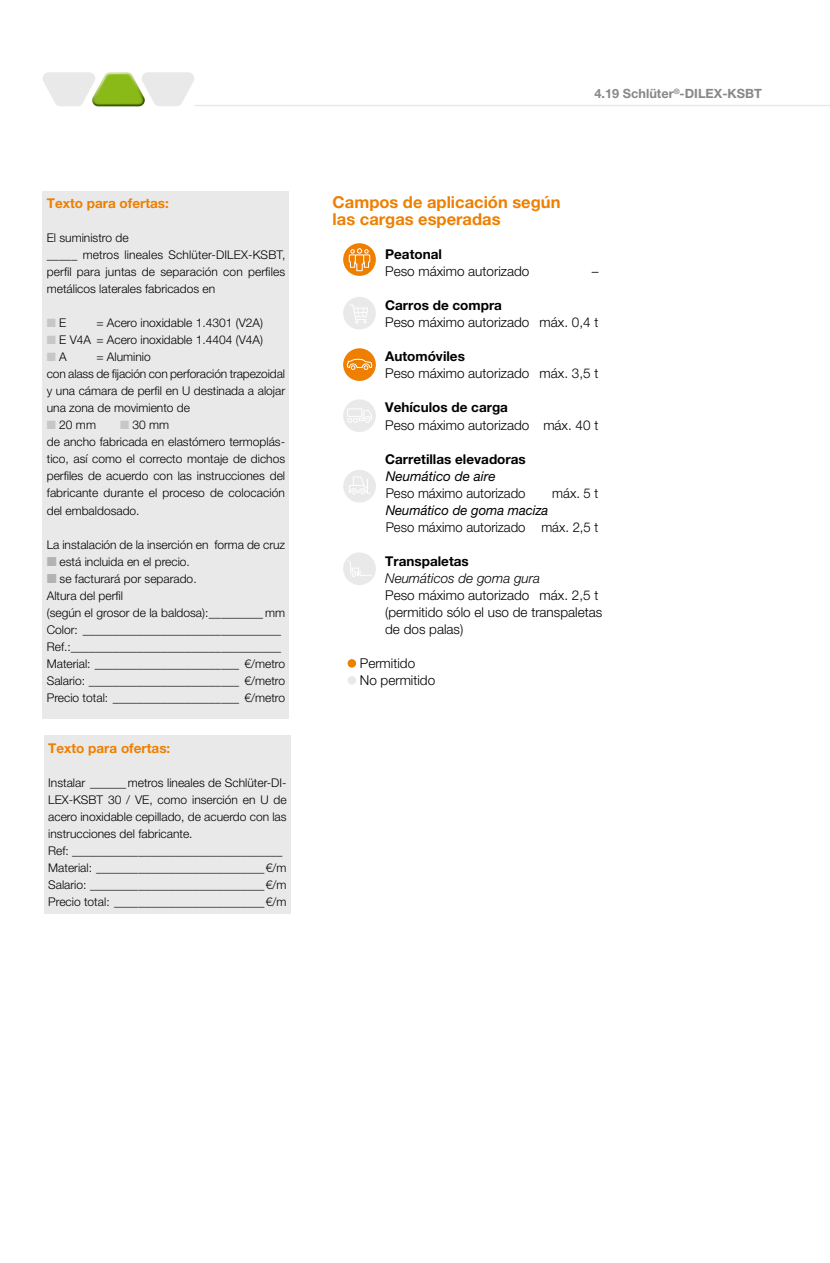
<style>
.page{position:relative;width:830px;height:1263px;background:#fff}
.page>*{position:absolute;margin:0;border:0;box-sizing:border-box;transform-origin:0 0}
.t1{font:700 16.5px/17px "Helvetica Neue LT Pro";color:#ee7f00}
.t2{font:300 13.5px/17px "Helvetica Neue LT Pro";color:#000}
.t3{font:700 13.5px "Helvetica Neue LT Pro";color:#000}
.t4{font:italic 13.5px "Helvetica Neue LT Pro";color:#000}
.t5{font:700 13.5px "Helvetica Neue LT Pro";color:#ee7f00}
.t6{font:italic 300 13.5px "Helvetica Neue LT Pro";color:#000}
.t7{font:700 12.75px "Helvetica Neue LT Pro";color:#87888a}
.t8{font:300 12px/17px "Helvetica Neue LT Pro";color:#000}
.s1{color:#c6c7c8}
</style>
<div class="page">
<hr style="left:194px;top:105px;width:635px;height:1px;background:#e9e9ea">
<svg style="left:43px;top:72px;width:151px;height:34px"></svg>
<div style="left:43px;top:191px;width:246px;height:528px;background:#e9e9ea"></div>
<div style="left:44px;top:736px;width:247px;height:178px;background:#e9e9ea"></div>
<div style="left:343px;top:470px;width:32px;height:32px;background:#e9e9ea;border-radius:50%"></div>
<svg style="left:349px;top:477px;width:22px;height:17px"></svg>
<div style="left:343px;top:297px;width:32px;height:32px;background:#e9e9ea;border-radius:50%"></div>
<svg style="left:350px;top:297px;width:18px;height:32px"></svg>
<div style="left:347px;top:659px;width:9px;height:9px;background:#ee7f00;border-radius:50%"></div>
<div style="left:347px;top:676px;width:9px;height:9px;background:#e9e9ea;border-radius:50%"></div>
<div style="left:343px;top:243px;width:32px;height:33px;background:#ee7f00;border-radius:50%"></div>
<svg style="left:348px;top:248px;width:22px;height:24px"></svg>
<div style="left:343px;top:348px;width:32px;height:33px;background:#ee7f00;border-radius:50%"></div>
<svg style="left:346px;top:358px;width:27px;height:23px"></svg>
<div style="left:343px;top:399px;width:32px;height:33px;background:#e9e9ea;border-radius:50%"></div>
<svg style="left:347px;top:408px;width:24px;height:15px"></svg>
<div style="left:343px;top:552px;width:32px;height:33px;background:#e9e9ea;border-radius:50%"></div>
<svg style="left:348px;top:561px;width:24px;height:16px"></svg>
<p class="t5" style="left:47px;top:195px;width:123px">Texto para ofertas:</p>
<p class="t8" style="left:47px;top:229px;width:240px">El suministro de<br>_____ metros lineales Schlüter-DILEX-KSBT, perfil para juntas de separación con perfiles metálicos laterales fabricados en</p>
<p class="t8" style="left:47px;top:314px;width:21px"><span class="s1">■</span> E</p>
<p class="t8" style="left:96px;top:314px;width:168px">= Acero inoxidable 1.4301 (V2A)</p>
<p class="t8" style="left:47px;top:331px;width:217px"><span class="s1">■</span> E V4A = Acero inoxidable 1.4404 (V4A)</p>
<p class="t8" style="left:47px;top:348px;width:22px"><span class="s1">■</span> A</p>
<p class="t8" style="left:47px;top:348px;width:240px;text-indent:49px">= Aluminio<br>con alass de fijación con perforación trapezoidal y una cámara de perfil en U destinada a alojar una zona de movimiento de</p>
<p class="t8" style="left:47px;top:416px;width:51px"><span class="s1">■</span> 20 mm</p>
<p class="t8" style="left:47px;top:416px;width:240px;text-indent:73px"><span class="s1">■</span> 30 mm<br>de ancho fabricada en elastómero termoplás&shy;tico, así como el correcto montaje de dichos perfiles de acuerdo con las instrucciones del fabricante durante el proceso de colocación del embaldosado.</p>
<p class="t8" style="left:47px;top:535px;width:240px">La instalación de la inserción en forma de cruz</p>
<p class="t8" style="left:60px;top:552px;width:132px">está incluida en el precio.</p>
<p class="t8" style="left:60px;top:569px;width:138px">se facturará por separado.</p>
<p class="t8" style="left:47px;top:586px;width:78px">Altura del perfil</p>
<p class="t8" style="left:47px;top:603px;width:240px">(según el grosor de la baldosa):_________ mm</p>
<p class="t8" style="left:47px;top:620px;width:235px">Color: _________________________________</p>
<p class="t8" style="left:47px;top:637px;width:235px">Ref.:___________________________________</p>
<p class="t8" style="left:47px;top:654px;width:240px">Material: ________________________ €/metro</p>
<p class="t8" style="left:47px;top:671px;width:240px">Salario: _________________________ €/metro</p>
<p class="t8" style="left:47px;top:689px;width:240px">Precio total: _____________________ €/metro</p>
<p class="t5" style="left:48px;top:739px;width:123px">Texto para ofertas:</p>
<p class="t8" style="left:48px;top:774px;width:240px">Instalar ______metros lineales de Schlüter-DI-LEX-KSBT 30 / VE, como inserción en U de acero inoxidable cepillado, de acuerdo con las instrucciones del fabricante.<br>Ref: ___________________________________ Material: ____________________________€/m Salario: _____________________________€/m Precio total: _________________________€/m</p>
<p class="t7" style="left:594px;top:86px;width:169px">4.19 Schlüter<sup>®</sup>-DILEX-KSBT</p>
<h1 class="t1" style="left:332px;top:194px;width:229px">Campos de aplicación según las cargas esperadas</h1>
<p class="t3" style="left:385px;top:246px;width:58px">Peatonal</p>
<p class="t2" style="left:385px;top:263px;width:146px">Peso máximo autorizado</p>
<p class="t2" style="left:591px;top:263px;width:8px">–</p>
<p class="t3" style="left:385px;top:297px;width:118px">Carros de compra</p>
<p class="t2" style="left:385px;top:314px;width:215px">Peso máximo autorizado máx. 0,4 t</p>
<p class="t3" style="left:385px;top:348px;width:81px">Automóviles</p>
<p class="t2" style="left:385px;top:365px;width:215px">Peso máximo autorizado máx. 3,5 t</p>
<p class="t3" style="left:385px;top:399px;width:124px">Vehículos de carga</p>
<p class="t2" style="left:385px;top:416px;width:215px">Peso máximo autorizado máx. 40 t</p>
<p class="t3" style="left:385px;top:450px;width:142px">Carretillas elevadoras</p>
<p class="t4" style="left:385px;top:468px;width:111px">Neumático de aire</p>
<p class="t2" style="left:385px;top:484px;width:141px">Peso máximo autorizado</p>
<p class="t2" style="left:552px;top:484px;width:48px">máx. 5 t</p>
<p class="t4" style="left:385px;top:502px;width:164px">Neumático de goma maciza</p>
<p class="t2" style="left:385px;top:518px;width:214px">Peso máximo autorizado máx. 2,5 t</p>
<p class="t3" style="left:385px;top:552px;width:85px">Transpaletas</p>
<p class="t6" style="left:385px;top:570px;width:156px">Neumáticos de goma gura</p>
<p class="t2" style="left:385px;top:586px;width:218px">Peso máximo autorizado máx. 2,5 t (permitido sólo el uso de transpaletas de dos palas)</p>
<p class="t2" style="left:360px;top:654px;width:77px">Permitido<br>No permitido</p>
</div>
